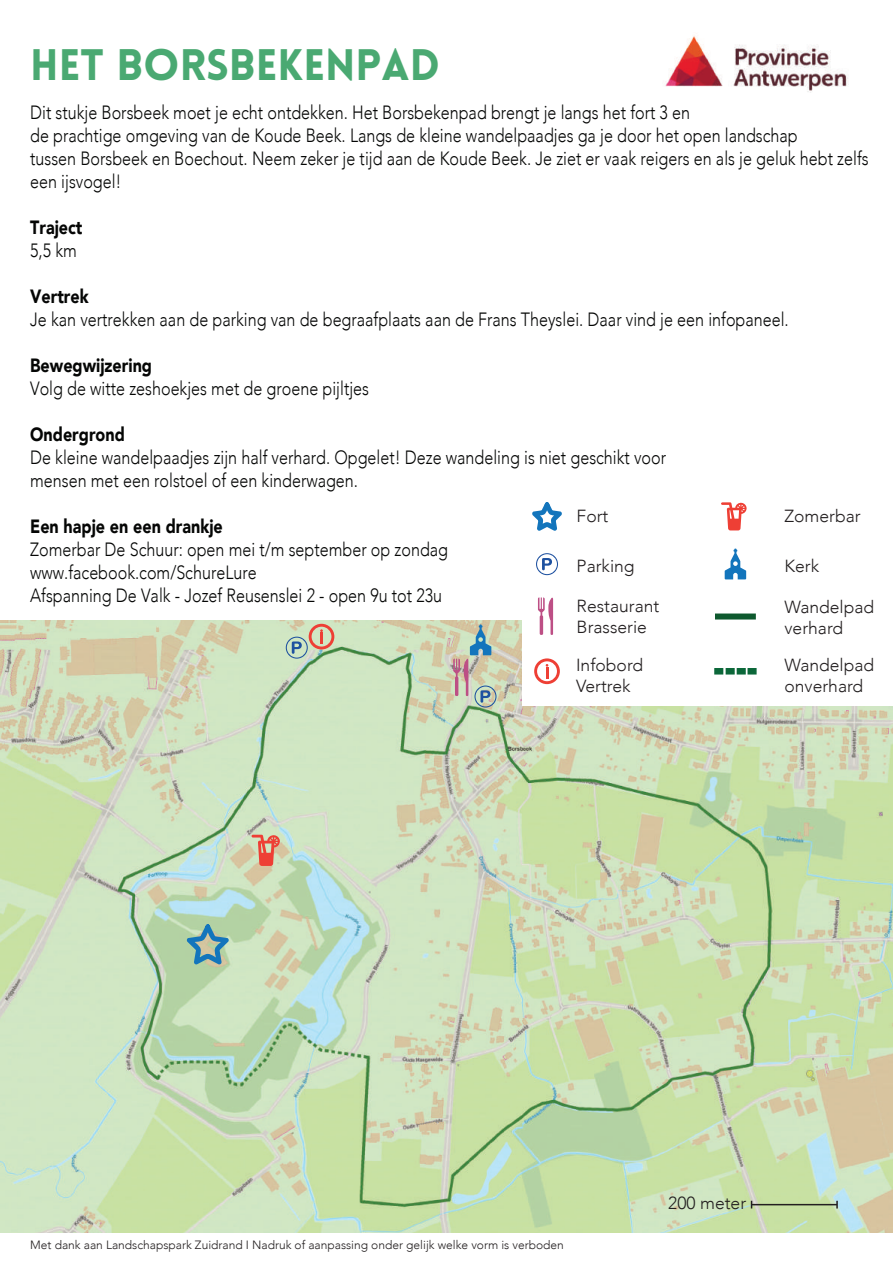
<style>
.page{position:relative;width:893px;height:1263px;background:#fff}
.page>*{position:absolute;margin:0;border:0;box-sizing:border-box;transform-origin:0 0}
.t1{font:900 43.2px "Lovelo";color:#4aa972}
.t2{font:300 19.2px/23px "Avenir";color:#050605;scale:.84 1}
.t3{font:900 19.2px "Avenir";color:#050605;scale:.84 1}
.t4{font:300 17.55px/21px "Avenir";color:#231f20}
.t5{font:300 12px "Avenir";color:#231f20}
</style>
<div class="page">
<img style="left:0;top:621px;width:893px;height:611px">
<svg style="left:286px;top:624px;width:48px;height:35px;background:#c0bba6"></svg>
<img style="left:665px;top:36px;width:184px;height:57px">
<div style="left:522px;top:491px;width:371px;height:215px;background:#fff"></div>
<svg style="left:534px;top:658px;width:26px;height:26px"></svg>
<svg style="left:725px;top:549px;width:21px;height:30px"></svg>
<svg style="left:536px;top:553px;width:22px;height:22px"></svg>
<svg style="left:538px;top:597px;width:15px;height:38px"></svg>
<div style="left:715px;top:613px;width:41px;height:6px;background:#0e592e"></div>
<div style="left:714px;top:668px;width:9px;height:6px;background:#0b6739;border:2px solid #0b6739"></div>
<svg style="left:747px;top:668px;width:10px;height:6px"></svg>
<div style="left:737px;top:668px;width:9px;height:6px;background:#0b6739;border:2px solid #0b6739"></div>
<div style="left:726px;top:668px;width:9px;height:6px;background:#0b6739;border:2px solid #0b6739"></div>
<hr style="left:752px;top:1204px;width:85px;height:1px;background:#231f20">
<svg style="left:836px;top:1201px;width:2px;height:7px"></svg>
<svg style="left:252px;top:835px;width:28px;height:31px"></svg>
<svg style="left:721px;top:502px;width:26px;height:28px"></svg>
<svg style="left:186px;top:923px;width:43px;height:42px;background:#85b1ac"></svg>
<svg style="left:532px;top:502px;width:30px;height:29px"></svg>
<svg style="left:453px;top:624px;width:43px;height:83px;background:#b7bcb0"></svg>
<h1 class="t1" style="left:30px;top:38px;width:411px">HET BORSBEKENPAD</h1>
<p class="t2" style="left:30px;top:101px;width:1000px">Dit stukje Borsbeek moet je echt ontdekken. Het Borsbekenpad brengt je langs het fort 3 en<br>de prachtige omgeving van de Koude Beek. Langs de kleine wandelpaadjes ga je door het open landschap<br>tussen Borsbeek en Boechout. Neem zeker je tijd aan de Koude Beek. Je ziet er vaak reigers en als je geluk hebt zelfs een ijsvogel!</p>
<p class="t3" style="left:30px;top:211px;width:64px">Traject</p>
<p class="t2" style="left:30px;top:239px;width:57px">5,5 km</p>
<p class="t3" style="left:30px;top:280px;width:71px">Vertrek</p>
<p class="t2" style="left:30px;top:308px;width:905px">Je kan vertrekken aan de parking van de begraafplaats aan de Frans Theyslei. Daar vind je een infopaneel.</p>
<p class="t3" style="left:30px;top:349px;width:147px">Bewegwijzering</p>
<p class="t2" style="left:30px;top:377px;width:405px">Volg de witte zeshoekjes met de groene pijltjes</p>
<p class="t3" style="left:30px;top:418px;width:114px">Ondergrond</p>
<p class="t2" style="left:30px;top:446px;width:759px">De kleine wandelpaadjes zijn half verhard. Opgelet! Deze wandeling is niet geschikt voor mensen met een rolstoel of een kinderwagen.</p>
<p class="t3" style="left:30px;top:510px;width:231px">Een hapje en een drankje</p>
<p class="t2" style="left:30px;top:538px;width:499px">Zomerbar De Schuur: open mei t/m september op zondag www.facebook.com/SchureLure<br>Afspanning De Valk - Jozef Reusenslei 2 - open 9u tot 23u</p>
<p class="t4" style="left:784px;top:506px;width:78px">Zomerbar</p>
<p class="t4" style="left:577px;top:506px;width:33px">Fort</p>
<p class="t4" style="left:577px;top:555px;width:59px">Parking</p>
<p class="t4" style="left:784px;top:555px;width:36px">Kerk</p>
<p class="t4" style="left:577px;top:595px;width:84px">Restaurant<br>Brasserie</p>
<p class="t4" style="left:784px;top:596px;width:91px">Wandelpad verhard</p>
<p class="t4" style="left:784px;top:655px;width:91px">Wandelpad onverhard</p>
<p class="t4" style="left:576px;top:655px;width:69px">Infobord<br>Vertrek</p>
<p class="t5" style="left:30px;top:1238px;width:535px">Met dank aan Landschapspark Zuidrand I Nadruk of aanpassing onder gelijk welke vorm is verboden</p>
<p class="t4" style="left:668px;top:1192px;width:79px">200 meter</p>
</div>
